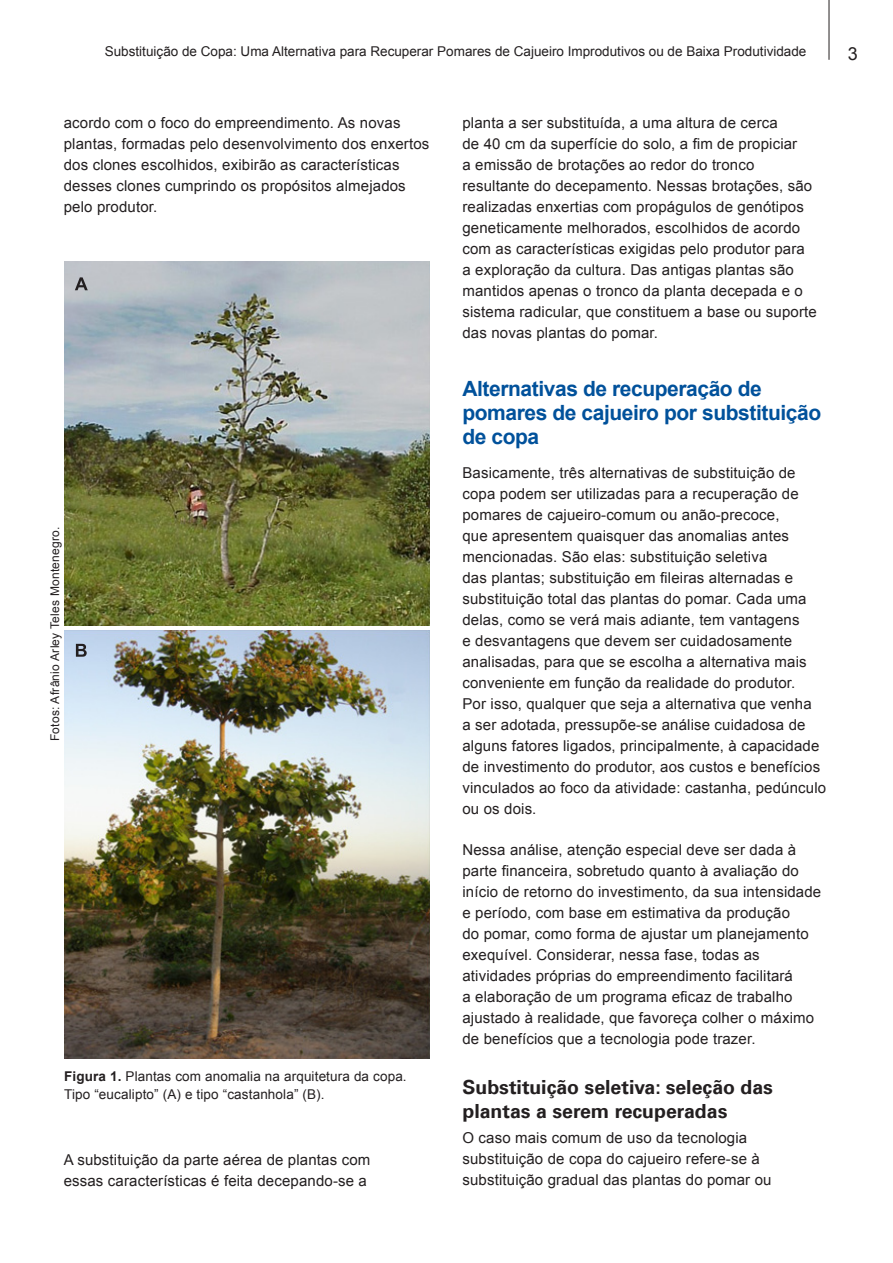
<style>
.page{position:relative;width:893px;height:1263px;background:#fff}
.page>*{position:absolute;margin:0;border:0;box-sizing:border-box;transform-origin:0 0}
.Título_1{font:700 21px/24px "Arial";letter-spacing:-.02em;color:#01519b}
.Título_2{font:700 19.5px/24px "Univers LT";color:#231f20}
.t1{font:18px "Arial";color:#231f20}
.Corpo_de_texto_1{font:15px/21px "Arial";letter-spacing:.01em;color:#231f20}
.Figuras{font:13.5px/18px "Arial";color:#231f20}
.Legendas{font:12px "Arial";letter-spacing:.02em;color:#231f20}
.s1{font-weight:700}
</style>
<div class="page">
<hr style="left:829px;top:0;width:1px;height:60px;background:#231f20">
<img style="left:64px;top:261px;width:366px;height:364px">
<img style="left:64px;top:630px;width:366px;height:429px">
<svg style="left:75px;top:277px;width:13px;height:13px"></svg>
<svg style="left:76px;top:644px;width:11px;height:13px"></svg>
<p class="Figuras" style="left:105px;top:42px;width:703px">Substituição de Copa: Uma Alternativa para Recuperar Pomares de Cajueiro Improdutivos ou de Baixa Produtividade</p>
<p class="t1" style="left:848px;top:42px;width:12px">3</p>
<p class="Corpo_de_texto_1" style="left:64px;top:112px;width:367px">acordo com o foco do empreendimento. As novas plantas, formadas pelo desenvolvimento dos enxertos dos clones escolhidos, exibirão as características desses clones cumprindo os propósitos almejados pelo produtor.</p>
<p class="Legendas" style="left:47px;top:741px;width:216px;rotate:-90deg">Fotos: Afrânio Arley Teles Montenegro.</p>
<p class="Figuras" style="left:64px;top:1068px;width:344px"><span class="s1">Figura 1.</span> Plantas com anomalia na arquitetura da copa.<br>Tipo “eucalipto” (A) e tipo “castanhola” (B).</p>
<p class="Corpo_de_texto_1" style="left:64px;top:1149px;width:308px">A substituição da parte aérea de plantas com essas características é feita decepando-se a</p>
<p class="Corpo_de_texto_1" style="left:462px;top:112px;width:356px">planta a ser substituída, a uma altura de cerca<br>de 40 cm da superfície do solo, a fim de propiciar<br>a emissão de brotações ao redor do tronco resultante do decepamento. Nessas brotações, são realizadas enxertias com propágulos de genótipos geneticamente melhorados, escolhidos de acordo com as características exigidas pelo produtor para a exploração da cultura. Das antigas plantas são mantidos apenas o tronco da planta decepada e o sistema radicular, que constituem a base ou suporte das novas plantas do pomar.</p>
<p class="Título_1" style="left:462px;top:377px;width:360px">Alternativas de recuperação de pomares de cajueiro por substituição de copa</p>
<p class="Corpo_de_texto_1" style="left:462px;top:462px;width:365px">Basicamente, três alternativas de substituição de copa podem ser utilizadas para a recuperação de pomares de cajueiro-comum ou anão-precoce,<br>que apresentem quaisquer das anomalias antes mencionadas. São elas: substituição seletiva<br>das plantas; substituição em fileiras alternadas e substituição total das plantas do pomar. Cada uma delas, como se verá mais adiante, tem vantagens<br>e desvantagens que devem ser cuidadosamente analisadas, para que se escolha a alternativa mais conveniente em função da realidade do produtor.<br>Por isso, qualquer que seja a alternativa que venha<br>a ser adotada, pressupõe-se análise cuidadosa de alguns fatores ligados, principalmente, à capacidade de investimento do produtor, aos custos e benefícios vinculados ao foco da atividade: castanha, pedúnculo ou os dois.</p>
<p class="Corpo_de_texto_1" style="left:462px;top:839px;width:360px">Nessa análise, atenção especial deve ser dada à parte financeira, sobretudo quanto à avaliação do início de retorno do investimento, da sua intensidade e período, com base em estimativa da produção<br>do pomar, como forma de ajustar um planejamento exequível. Considerar, nessa fase, todas as atividades próprias do empreendimento facilitará<br>a elaboração de um programa eficaz de trabalho ajustado à realidade, que favoreça colher o máximo de benefícios que a tecnologia pode trazer.</p>
<p class="Título_2" style="left:462px;top:1075px;width:312px">Substituição seletiva: seleção das plantas a serem recuperadas</p>
<p class="Corpo_de_texto_1" style="left:462px;top:1127px;width:311px">O caso mais comum de uso da tecnologia substituição de copa do cajueiro refere-se à substituição gradual das plantas do pomar ou</p>
</div>
